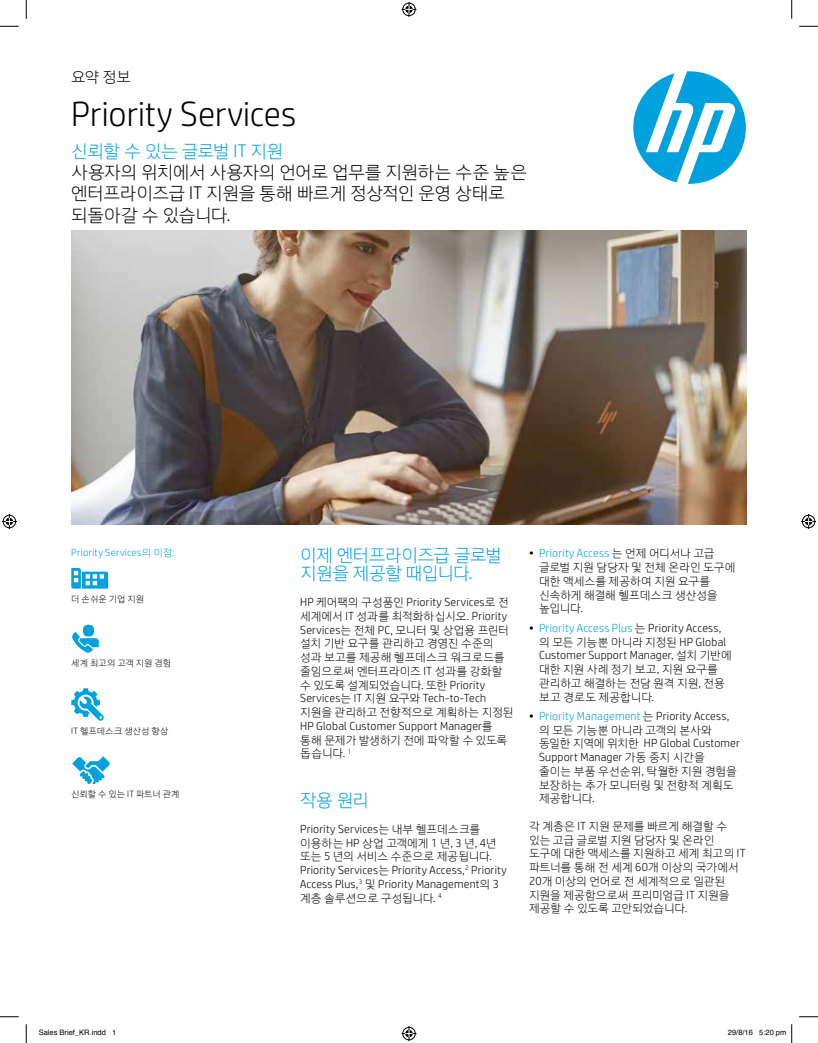
<style>
.page{position:relative;width:818px;height:1043px;background:#fff}
.page>*{position:absolute;margin:0;border:0;box-sizing:border-box;transform-origin:0 0}
.t1{font:300 33.75px "HP Simplified Hang";letter-spacing:-.005em;color:#000}
.t2{font:300 17.5px/21.2px "HP Simplified Hang";letter-spacing:-.035em;color:#000}
.t3{font:300 17.5px/17.5px "HP Simplified Hang";letter-spacing:-.045em;color:#00a1dd}
.t4{font:300 15px "HP Simplified Hang";color:#000}
.t5{font:300 11.25px/13.8px "HP Simplified Hang";letter-spacing:.01em;color:#000}
.t6{font:300 11.25px/13.8px "HP Simplified Hang";letter-spacing:-.01em;color:#000}
.t7{font:300 10px "HP Simplified Hang";letter-spacing:.02em;color:#00a1dd}
.t8{font:300 8.75px "HP Simplified Hang";letter-spacing:-.005em;color:#000}
.t9{font:7.5px "Helvetica";color:#000}
.s1{font-family:"HP Simplified";font-weight:400}
.s2{color:#00a1dd}
</style>
<div class="page">
<svg style="left:633px;top:71px;width:112px;height:113px"></svg>
<img style="left:71px;top:231px;width:675px;height:294px">
<svg style="left:71px;top:568px;width:37px;height:20px"></svg>
<svg style="left:71px;top:688px;width:33px;height:32px"></svg>
<div style="left:83px;top:624px;width:11px;height:12px;background:#00a1dd;border-radius:50%"></div>
<svg style="left:72px;top:632px;width:27px;height:20px"></svg>
<svg style="left:72px;top:756px;width:38px;height:28px"></svg>
<svg style="left:0;top:25px;width:19px;height:2px"></svg>
<svg style="left:799px;top:25px;width:19px;height:2px"></svg>
<svg style="left:0;top:1016px;width:19px;height:1px"></svg>
<svg style="left:799px;top:1016px;width:19px;height:1px"></svg>
<svg style="left:25px;top:0;width:2px;height:19px"></svg>
<svg style="left:25px;top:1024px;width:2px;height:18px"></svg>
<svg style="left:791px;top:0;width:1px;height:19px"></svg>
<svg style="left:401px;top:2px;width:15px;height:15px"></svg>
<svg style="left:401px;top:1026px;width:15px;height:15px"></svg>
<svg style="left:2px;top:514px;width:15px;height:15px"></svg>
<svg style="left:801px;top:514px;width:15px;height:15px"></svg>
<svg style="left:791px;top:1024px;width:1px;height:18px"></svg>
<h3 class="t4" style="left:71px;top:68px;width:61px">요약 정보</h3>
<h1 class="t1" style="left:71px;top:94px;width:226px">Priority Services</h1>
<h2 class="t3" style="left:71px;top:142px;width:213px">신뢰할 수 있는 글로벌 IT 지원</h2>
<h2 class="t2" style="left:71px;top:161px;width:457px">사용자의 위치에서 사용자의 언어로 업무를 지원하는 수준 높은 엔터프라이즈급 IT 지원을 통해 빠르게 정상적인 운영 상태로 되돌아갈 수 있습니다.</h2>
<p class="t7" style="left:71px;top:546px;width:105px">Priority Services의 이점:</p>
<h2 class="t3" style="left:300px;top:546px;width:203px">이제 엔터프라이즈급 글로벌 지원을 제공할 때입니다.</h2>
<p class="t5" style="left:300px;top:595px;width:215px">HP 케어팩의 구성품인 Priority Services로 전 세계에서 IT 성과를 최적화하십시오. Priority<br>Services는 전체 PC, 모니터 및 상업용 프린터 설치 기반 요구를 관리하고 경영진 수준의 성과 보고를 제공해 헬프데스크 워크로드를 줄임으로써 엔터프라이즈 IT 성과를 강화할 수 있도록 설계되었습니다. 또한 Priority<br>Services는 IT 지원 요구와 Tech-to-Tech 지원을 관리하고 전향적으로 계획하는 지정된<br>HP Global Customer Support Manager를 통해 문제가 발생하기 전에 파악할 수 있도록 돕습니다. <sup>1</sup></p>
<h2 class="t3" style="left:300px;top:790px;width:70px">작용 원리</h2>
<p class="t5" style="left:300px;top:821px;width:208px">Priority Services는 내부 헬프데스크를 이용하는 HP 상업 고객에게 1 년, 3 년, 4년 또는 5 년의 서비스 수준으로 제공됩니다.<br>Priority Services는 Priority Access,<sup>2</sup> Priority<br>Access Plus,<sup>3</sup> 및 Priority Management의 3 계층 솔루션으로 구성됩니다. <sup>4</sup></p>
<p class="t8" style="left:71px;top:593px;width:74px">더 손쉬운 기업 지원</p>
<p class="t8" style="left:71px;top:658px;width:101px">세계 최고의 고객 지원 경험</p>
<p class="t8" style="left:71px;top:725px;width:99px">IT 헬프데스크 생산성 향상</p>
<p class="t8" style="left:71px;top:788px;width:110px">신뢰할 수 있는 IT 파트너 관계</p>
<p class="t5" style="left:539px;top:546px;width:198px;text-indent:-10px"><span class="s1">•</span> <span class="s2">Priority Access</span> 는 언제 어디서나 고급 글로벌 지원 담당자 및 전체 온라인 도구에 대한 액세스를 제공하여 지원 요구를 신속하게 해결해 헬프데스크 생산성을 높입니다.</p>
<p class="t5" style="left:539px;top:620px;width:194px;text-indent:-10px"><span class="s1">•</span> <span class="s2">Priority Access Plus</span> 는 Priority Access, 의 모든 기능뿐 아니라 지정된 HP Global<br>Customer Support Manager, 설치 기반에 대한 지원 사례 정기 보고, 지원 요구를 관리하고 해결하는 전담 원격 지원, 전용 보고 경로도 제공합니다.</p>
<p class="t5" style="left:539px;top:709px;width:202px;text-indent:-10px"><span class="s1">•</span> <span class="s2">Priority Management</span> 는 Priority Access, 의 모든 기능뿐 아니라 고객의 본사와 동일한 지역에 위치한 HP Global Customer<br>Support Manager 가동 중지 시간을 줄이는 부품 우선순위, 탁월한 지원 경험을 보장하는 추가 모니터링 및 전향적 계획도 제공합니다.</p>
<p class="t6" style="left:529px;top:818px;width:218px">각 계층은 IT 지원 문제를 빠르게 해결할 수 있는 고급 글로벌 지원 담당자 및 온라인 도구에 대한 액세스를 지원하고 세계 최고의 IT 파트너를 통해 전 세계 60개 이상의 국가에서<br>20개 이상의 언어로 전 세계적으로 일관된 지원을 제공함으로써 프리미엄급 IT 지원을 제공할 수 있도록 고안되었습니다.</p>
<p class="t9" style="left:39px;top:1027px;width:79px">Sales Brief_KR.indd 1</p>
<p class="t9" style="left:728px;top:1027px;width:60px">29/8/16 5:20 pm</p>
</div>
